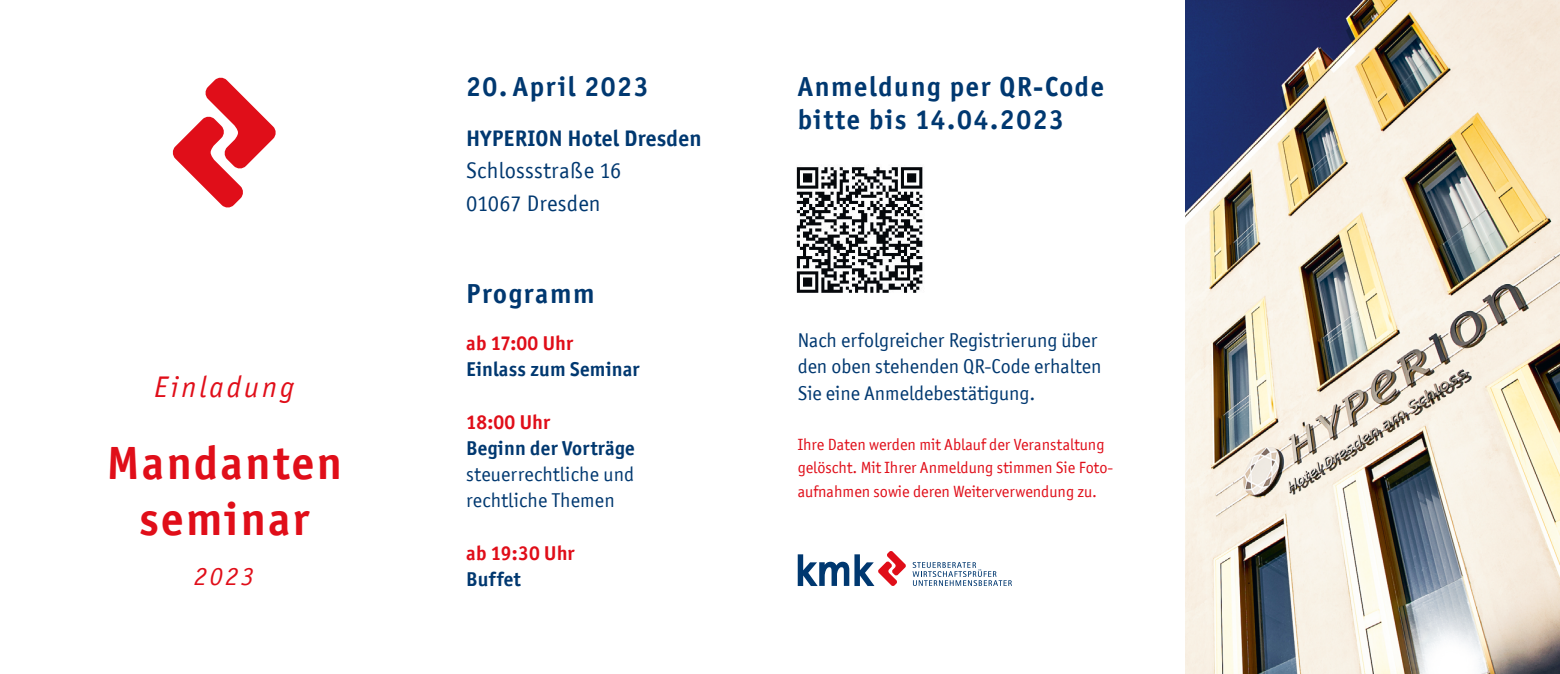
<style>
.page{position:relative;width:1560px;height:674px;background:#fff}
.page>*{position:absolute;margin:0;border:0;box-sizing:border-box;transform-origin:0 0}
.t1{font:700 46.5px/55.8px "Officina San ITC";letter-spacing:.05em;color:#e00e19;text-align:center}
.t2{font:italic 29.75px "Officina San ITC";letter-spacing:.1em;color:#e00e19}
.t3{font:700 27.5px/33px "Officina San ITC";letter-spacing:.06em;color:#003870}
.t4{font:italic 26px "Officina San ITC";color:#e00e19}
.t5{font:22.5px/32.5px "Officina San ITC";letter-spacing:.01em;color:#003870}
.t6{font:700 22.5px "Officina San ITC";letter-spacing:.01em;color:#003870}
.t7{font:20px/26.2px "Officina San ITC";color:#003870}
.t8{font:700 20px "Officina San ITC";letter-spacing:.01em;color:#003870}
.t9{font:700 20px "Officina San ITC";letter-spacing:.01em;color:#e00e19}
.t10{font:16.25px/23.8px "Officina San ITC";color:#e00e19}
</style>
<div class="page">
<img style="left:1185px;top:0;width:374px;height:673px">
<svg style="left:172px;top:77px;width:104px;height:131px"></svg>
<img style="left:796px;top:167px;width:127px;height:126px">
<svg style="left:797px;top:551px;width:109px;height:35px"></svg>
<svg style="left:912px;top:562px;width:99px;height:23px"></svg>
<h2 class="t2" style="left:154px;top:370px;width:142px">Einladung</h2>
<h1 class="t1" style="left:107px;top:434px;width:236px">Mandanten seminar</h1>
<h3 class="t4" style="left:194px;top:561px;width:61px">2023</h3>
<h3 class="t3" style="left:466px;top:70px;width:184px">20. April 2023</h3>
<h3 class="t3" style="left:797px;top:70px;width:308px">Anmeldung per QR-Code bitte bis 14.04.2023</h3>
<p class="t6" style="left:466px;top:124px;width:237px">HYPERION Hotel Dresden</p>
<p class="t5" style="left:466px;top:154px;width:157px">Schlossstraße 16<br>01067 Dresden</p>
<h3 class="t3" style="left:466px;top:277px;width:130px">Programm</h3>
<p class="t9" style="left:466px;top:330px;width:108px">ab 17:00 Uhr</p>
<p class="t8" style="left:466px;top:356px;width:175px">Einlass zum Seminar</p>
<p class="t9" style="left:466px;top:409px;width:85px">18:00 Uhr</p>
<p class="t8" style="left:466px;top:435px;width:170px">Beginn der Vorträge</p>
<p class="t7" style="left:466px;top:461px;width:169px">steuerrechtliche und rechtliche Themen</p>
<p class="t9" style="left:466px;top:540px;width:110px">ab 19:30 Uhr</p>
<p class="t8" style="left:466px;top:566px;width:56px">Buffet</p>
<p class="t7" style="left:797px;top:327px;width:305px">Nach erfolgreicher Registrierung über den oben stehenden QR-Code erhalten<br>Sie eine Anmeldebestätigung.</p>
<p class="t10" style="left:797px;top:432px;width:317px">Ihre Daten werden mit Ablauf der Veranstaltung gelöscht. Mit Ihrer Anmeldung stimmen Sie Foto&shy;aufnahmen sowie deren Weiterverwendung zu.</p>
</div>
